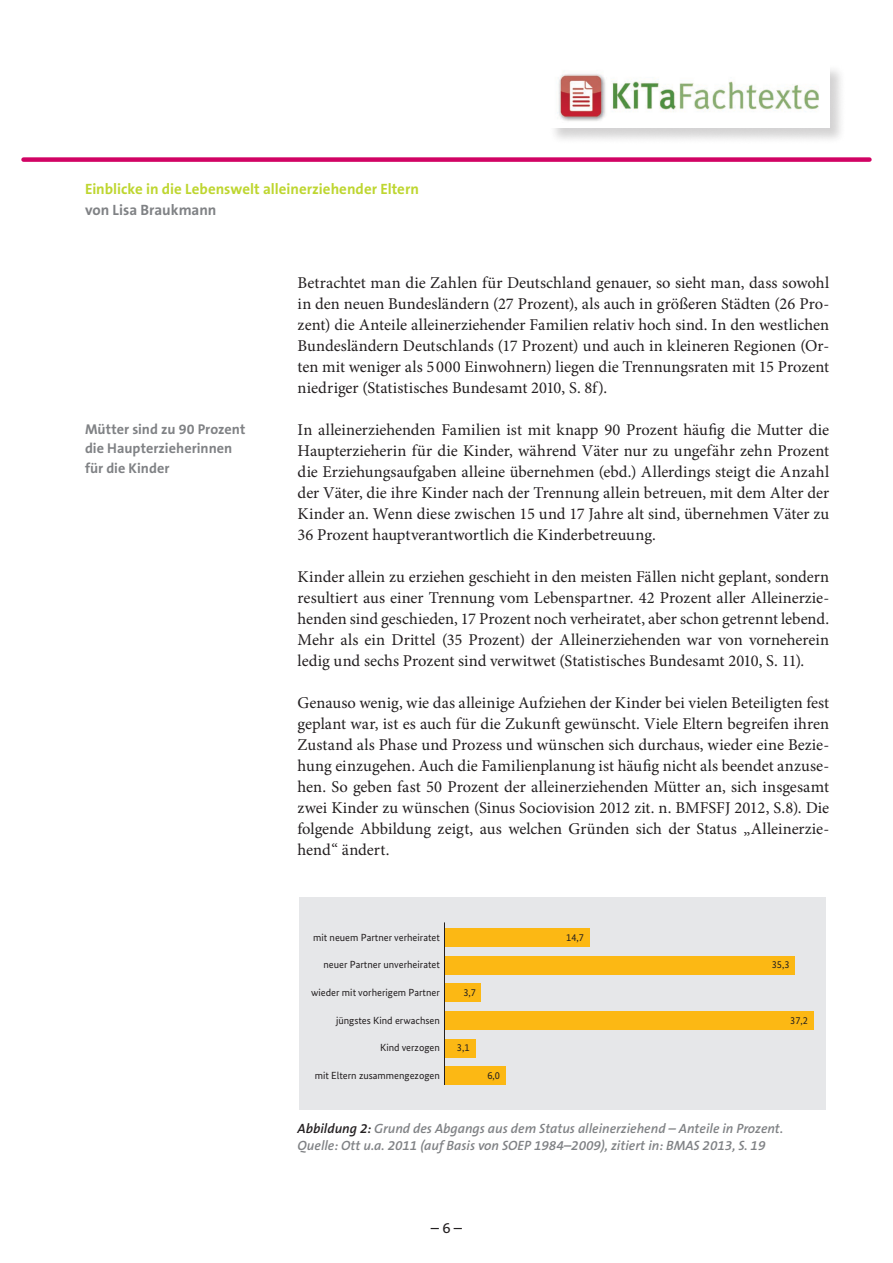
<style>
.page{position:relative;width:893px;height:1263px;background:#fff}
.page>*{position:absolute;margin:0;border:0;box-sizing:border-box;transform-origin:0 0}
.Studientext-Fließtex{font:16.5px/21px "Minion Pro";color:#231f20;text-align:justify}
.t1{font:700 15px "The Sans B7";color:#bed630}
.t2{font:700 15px "The Sans B7";color:#808285}
.t3{font:15px "The Sans B5 Plain";color:#231f20}
.t4{font:700 14.25px/19.5px "The Sans B7";letter-spacing:.005em;color:#808285}
.Bildunterschrift{font:italic 600 13.5px/16.5px "The Sans B6";color:#808285}
.t5{font:10.35px "Bundes Sans";color:#231f20}
.t6{font:italic 10.35px "Bundes Serif";letter-spacing:.015em;color:#231f20}
.s1{color:#231f20}
</style>
<div class="page">
<div style="left:24px;top:157px;width:845px;height:5px;background:#d10364"></div>
<div style="left:548px;top:63px;width:298px;height:82px;background:#231f20;opacity:.2"></div>
<img style="left:549px;top:64px;width:280px;height:64px">
<div style="left:299px;top:897px;width:527px;height:213px;background:#e6e7e9"></div>
<div style="left:444px;top:928px;width:146px;height:19px;background:#fcb814"></div>
<div style="left:444px;top:956px;width:351px;height:18px;background:#fcb814"></div>
<div style="left:444px;top:983px;width:37px;height:19px;background:#fcb814"></div>
<div style="left:444px;top:1011px;width:370px;height:19px;background:#fcb814"></div>
<div style="left:444px;top:1039px;width:32px;height:18px;background:#fcb814"></div>
<div style="left:444px;top:1066px;width:62px;height:19px;background:#fcb814"></div>
<hr style="left:444px;top:922px;width:1px;height:163px;background:#231f20">
<p class="t1" style="left:85px;top:181px;width:335px">Einblicke in die Lebenswelt alleinerziehender Eltern</p>
<p class="t2" style="left:85px;top:202px;width:133px">von Lisa Braukmann</p>
<p class="t4" style="left:85px;top:420px;width:162px">Mütter sind zu 90 Prozent die Haupterzieherinnen für die Kinder</p>
<p class="Studientext-Fließtex" style="left:298px;top:273px;width:533px">Betrachtet man die Zahlen für Deutschland genauer, so sieht man, dass sowohl in den neuen Bundesländern (27 Prozent), als auch in größeren Städten (26 Pro&shy;zent) die Anteile alleinerziehender Familien relativ hoch sind. In den westlichen Bundesländern Deutschlands (17 Prozent) und auch in kleineren Regionen (Or&shy;ten mit weniger als 5 000 Einwohnern) liegen die Trennungsraten mit 15 Prozent niedriger (Statistisches Bundesamt 2010, S. 8f).</p>
<p class="Studientext-Fließtex" style="left:298px;top:420px;width:533px">In alleinerziehenden Familien ist mit knapp 90 Prozent häufig die Mutter die Haupterzieherin für die Kinder, während Väter nur zu ungefähr zehn Prozent die Erziehungsaufgaben alleine übernehmen (ebd.) Allerdings steigt die Anzahl der Väter, die ihre Kinder nach der Trennung allein betreuen, mit dem Alter der Kinder an. Wenn diese zwischen 15 und 17 Jahre alt sind, übernehmen Väter zu 36 Prozent hauptverantwortlich die Kinderbetreuung.</p>
<p class="Studientext-Fließtex" style="left:298px;top:567px;width:533px">Kinder allein zu erziehen geschieht in den meisten Fällen nicht geplant, sondern resultiert aus einer Trennung vom Lebenspartner. 42 Prozent aller Alleinerzie&shy;henden sind geschieden, 17 Prozent noch verheiratet, aber schon getrennt lebend.<br>Mehr als ein Drittel (35 Prozent) der Alleinerziehenden war von vorneherein ledig und sechs Prozent sind verwitwet (Statistisches Bundesamt 2010, S. 11).</p>
<p class="Studientext-Fließtex" style="left:298px;top:693px;width:533px">Genauso wenig, wie das alleinige Aufziehen der Kinder bei vielen Beteiligten fest geplant war, ist es auch für die Zukunft gewünscht. Viele Eltern begreifen ihren Zustand als Phase und Prozess und wünschen sich durchaus, wieder eine Bezie&shy;hung einzugehen. Auch die Familienplanung ist häufig nicht als beendet anzuse&shy;hen. So geben fast 50 Prozent der alleinerziehenden Mütter an, sich insgesamt zwei Kinder zu wünschen (Sinus Sociovision 2012 zit. n. BMFSFJ 2012, S.8). Die folgende Abbildung zeigt, aus welchen Gründen sich der Status „Alleinerzie&shy;hend“ ändert.</p>
<p class="t5" style="left:313px;top:931px;width:128px">mit neuem Partner verheiratet</p>
<p class="t5" style="left:323px;top:958px;width:118px">neuer Partner unverheiratet</p>
<p class="t5" style="left:311px;top:986px;width:130px">wieder mit vorherigem Partner</p>
<p class="t5" style="left:336px;top:1014px;width:105px">jüngstes Kind erwachsen</p>
<p class="t5" style="left:380px;top:1041px;width:61px">Kind verzogen</p>
<p class="t5" style="left:315px;top:1069px;width:127px">mit Eltern zusammengezogen</p>
<p class="t5" style="left:463px;top:986px;width:14px">3,7</p>
<p class="t5" style="left:457px;top:1041px;width:14px">3,1</p>
<p class="t5" style="left:487px;top:1069px;width:14px">6,0</p>
<p class="t5" style="left:566px;top:931px;width:19px">14,7</p>
<p class="t5" style="left:772px;top:958px;width:19px">35,3</p>
<p class="t5" style="left:790px;top:1014px;width:19px">37,2</p>
<p class="Bildunterschrift" style="left:298px;top:1120px;width:487px"><span class="s1">Abbildung 2:</span> Grund des Abgangs aus dem Status alleinerziehend – Anteile in Prozent.<br>Quelle: Ott u.a. 2011 (auf Basis von SOEP 1984–2009), zitiert in: BMAS 2013, S. 19</p>
<p class="t6" style="left:310px;top:1124px;width:352px">Quelle: Ott u.a. 2011 (auf Basis von SOEP 1984–2009), zitiert in: BMAS 2011, S. 19</p>
<p class="t3" style="left:431px;top:1219px;width:33px">– 6 –</p>
</div>
